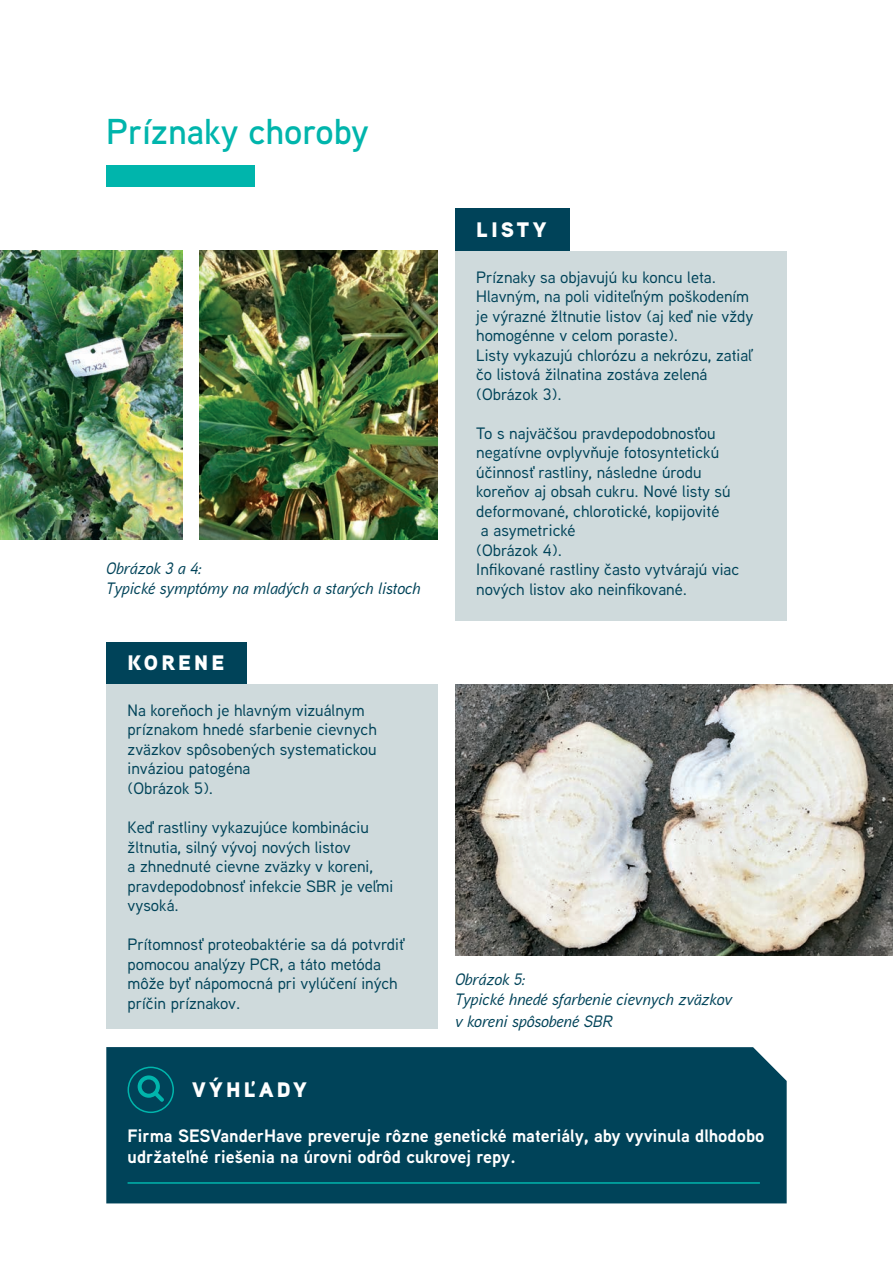
<style>
.page{position:relative;width:893px;height:1263px;background:#fff}
.page>*{position:absolute;margin:0;border:0;box-sizing:border-box;transform-origin:0 0}
.t1{font:600 36px "Aaux Next";color:#00b5ac}
.t2{font:900 21px "Aaux Next";letter-spacing:.15em;color:#fff}
.t3{font:700 18px/21.6px "Aaux Next";color:#fff}
.t4{font:500 16.5px/19.5px "Aaux Next";color:#004359}
.t5{font:italic 500 16.5px/19.8px "Aaux Next";color:#004359}
</style>
<div class="page">
<div style="left:106px;top:166px;width:149px;height:21px;background:#00b5ac"></div>
<div style="left:455px;top:208px;width:115px;height:43px;background:#004359"></div>
<div style="left:455px;top:251px;width:332px;height:370px;background:#cfdadc"></div>
<div style="left:106px;top:642px;width:141px;height:43px;background:#004359"></div>
<div style="left:106px;top:685px;width:332px;height:344px;background:#cfdadc"></div>
<div style="left:106px;top:1047px;width:681px;height:156px;background:#004359"></div>
<hr style="left:128px;top:1182px;width:632px;height:2px;background:#00b5ac">
<img style="left:455px;top:684px;width:438px;height:271px">
<img style="left:0;top:251px;width:182px;height:289px">
<img style="left:200px;top:251px;width:238px;height:289px">
<svg style="left:128px;top:1066px;width:46px;height:47px;background:#005c6b"></svg>
<h1 class="t1" style="left:106px;top:111px;width:264px">Príznaky choroby</h1>
<p class="t5" style="left:106px;top:560px;width:316px">Obrázok 3 a 4:<br>Typické symptómy na mladých a starých listoch</p>
<p class="t2" style="left:128px;top:651px;width:98px">KORENE</p>
<p class="t4" style="left:128px;top:702px;width:251px">Na koreňoch je hlavným vizuálnym príznakom hnedé sfarbenie cievnych zväzkov spôsobených systematickou inváziou patogéna<br>(Obrázok 5).</p>
<p class="t4" style="left:128px;top:819px;width:267px">Keď rastliny vykazujúce kombináciu žltnutia, silný vývoj nových listov<br>a zhnednuté cievne zväzky v koreni, pravdepodobnosť infekcie SBR je veľmi vysoká.</p>
<p class="t4" style="left:128px;top:936px;width:278px">Prítomnosť proteobaktérie sa dá potvrdiť pomocou analýzy PCR, a táto metóda môže byť nápomocná pri vylúčení iných príčin príznakov.</p>
<p class="t2" style="left:192px;top:1077px;width:116px">VÝHĽADY</p>
<p class="t2" style="left:476px;top:217px;width:72px">LISTY</p>
<p class="t4" style="left:476px;top:269px;width:279px">Príznaky sa objavujú ku koncu leta.<br>Hlavným, na poli viditeľným poškodením je výrazné žltnutie listov (aj keď nie vždy homogénne v celom poraste).<br>Listy vykazujú chlorózu a nekrózu, zatiaľ čo listová žilnatina zostáva zelená (Obrázok 3).</p>
<p class="t4" style="left:476px;top:425px;width:264px">To s najväčšou pravdepodobnosťou negatívne ovplyvňuje fotosyntetickú účinnosť rastliny, následne úrodu koreňov aj obsah cukru. Nové listy sú deformované, chlorotické, kopijovité<br>a asymetrické<br>(Obrázok 4).<br>Infikované rastliny často vytvárajú viac nových listov ako neinfikované.</p>
<p class="t5" style="left:455px;top:971px;width:279px">Obrázok 5:<br>Typické hnedé sfarbenie cievnych zväzkov</p>
<p class="t5" style="left:455px;top:1013px;width:159px">v koreni spôsobené SBR</p>
<p class="t3" style="left:128px;top:1126px;width:638px">Firma SESVanderHave preveruje rôzne genetické materiály, aby vyvinula dlhodobo udržateľné riešenia na úrovni odrôd cukrovej repy.</p>
</div>
